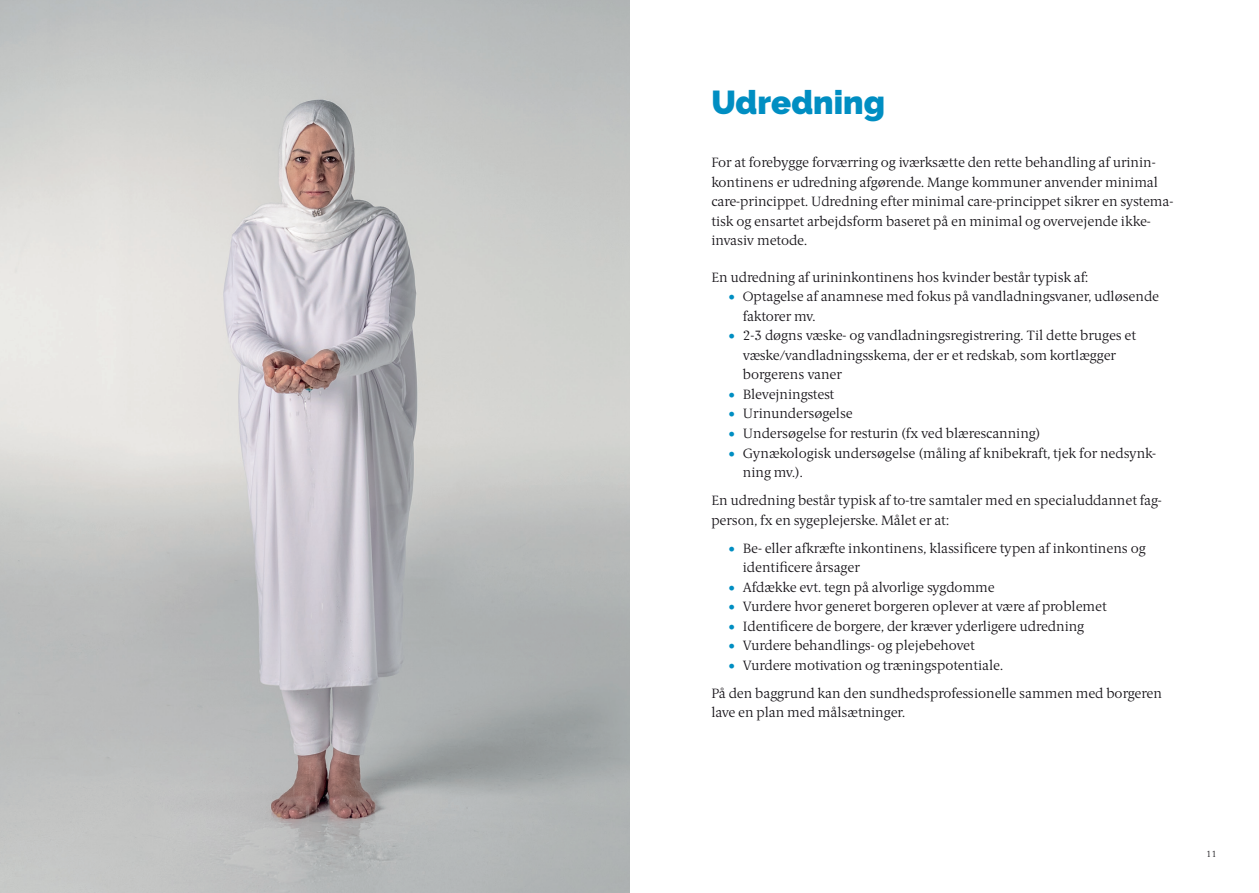
<style>
.page{position:relative;width:1259px;height:893px;background:#fff}
.page>*{position:absolute;margin:0;border:0;box-sizing:border-box;transform-origin:0 0}
.t1{font:900 33px "Raleway";color:#008ec2}
.t2{font:300 13.5px/19.5px "ID Serif";color:#171419}
.t3{font:300 9px "ID Serif";color:#171419}
.s1{color:#008ec2}
</style>
<div class="page">
<img style="left:0;top:0;width:629px;height:893px">
<p class="t1" style="left:711px;top:83px;width:175px">Udredning</p>
<p class="t2" style="left:711px;top:153px;width:463px">For at forebygge forværring og iværksætte den rette behandling af urinin&shy;kontinens er udredning afgørende. Mange kommuner anvender minimal care-princippet. Udredning efter minimal care-princippet sikrer en systema&shy;tisk og ensartet arbejdsform baseret på en minimal og overvejende ikke&shy;invasiv metode.</p>
<p class="t2" style="left:711px;top:268px;width:378px">En udredning af urininkontinens hos kvinder består typisk af:</p>
<p class="t2" style="left:743px;top:287px;width:418px;text-indent:-14px"><span class="s1">•</span> Optagelse af anamnese med fokus på vandladningsvaner, udløsende faktorer mv.</p>
<p class="t2" style="left:743px;top:326px;width:395px;text-indent:-14px"><span class="s1">•</span> 2-3 døgns væske- og vandladningsregistrering. Til dette bruges et væske/vandladningsskema, der er et redskab, som kortlægger borgerens vaner</p>
<p class="t2" style="left:728px;top:385px;width:107px"><span class="s1">•</span> Blevejningstest</p>
<p class="t2" style="left:728px;top:404px;width:126px"><span class="s1">•</span> Urinundersøgelse</p>
<p class="t2" style="left:728px;top:424px;width:314px"><span class="s1">•</span> Undersøgelse for resturin (fx ved blærescanning)</p>
<p class="t2" style="left:743px;top:443px;width:415px;text-indent:-14px"><span class="s1">•</span> Gynækologisk undersøgelse (måling af knibekraft, tjek for nedsynk&shy;ning mv.).</p>
<p class="t2" style="left:711px;top:491px;width:452px">En udredning består typisk af to-tre samtaler med en specialuddannet fag&shy;person, fx en sygeplejerske. Målet er at:</p>
<p class="t2" style="left:743px;top:538px;width:404px;text-indent:-14px"><span class="s1">•</span> Be- eller afkræfte inkontinens, klassificere typen af inkontinens og identificere årsager</p>
<p class="t2" style="left:728px;top:577px;width:268px"><span class="s1">•</span> Afdække evt. tegn på alvorlige sygdomme</p>
<p class="t2" style="left:728px;top:597px;width:380px"><span class="s1">•</span> Vurdere hvor generet borgeren oplever at være af problemet</p>
<p class="t2" style="left:728px;top:616px;width:357px"><span class="s1">•</span> Identificere de borgere, der kræver yderligere udredning</p>
<p class="t2" style="left:728px;top:636px;width:248px"><span class="s1">•</span> Vurdere behandlings- og plejebehovet</p>
<p class="t2" style="left:728px;top:655px;width:276px"><span class="s1">•</span> Vurdere motivation og træningspotentiale.</p>
<p class="t2" style="left:711px;top:683px;width:452px">På den baggrund kan den sundhedsprofessionelle sammen med borgeren lave en plan med målsætninger.</p>
<p class="t3" style="left:1206px;top:849px;width:12px">11</p>
</div>
